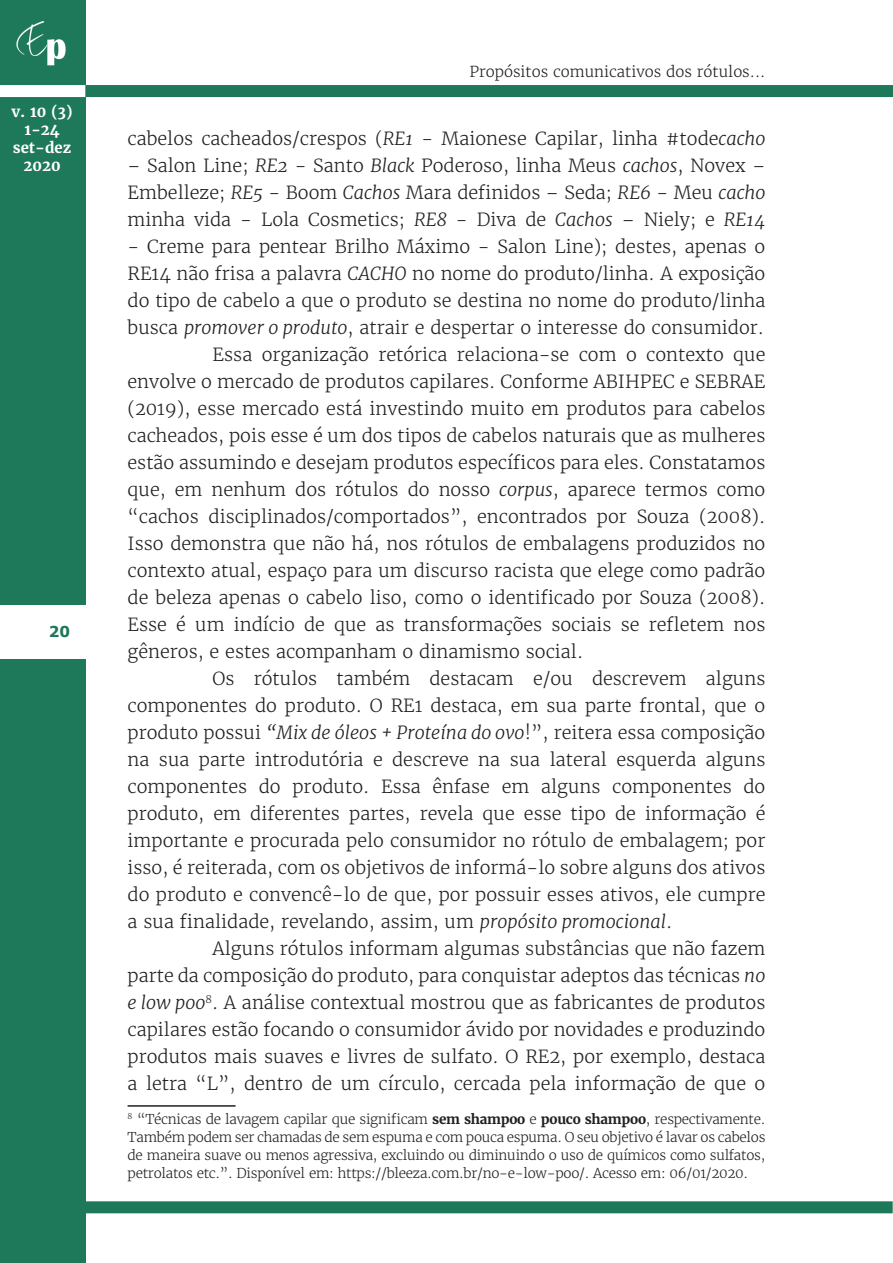
<style>
.page{position:relative;width:893px;height:1263px;background:#fff}
.page>*{position:absolute;margin:0;border:0;box-sizing:border-box;transform-origin:0 0}
.Corpo_do_artigo{font:300 18px/27px "Merriweather";color:#231f20;text-align:justify}
.t1{font:300 15px "Merriweather";color:#231f20}
.t2{font:700 15px/18px "Merriweather";color:#fff;text-align:center}
.t3{font:700 15px "Verdana";color:#1e785a}
.Rodapé{font:300 13.5px/18px "Merriweather";letter-spacing:-.02em;color:#231f20;text-align:justify}
.s1{font-style:italic}
.s2{font-weight:700}
</style>
<div class="page">
<div style="left:0;top:0;width:85px;height:1263px;background:#1e785a"></div>
<img style="left:16px;top:21px;width:50px;height:45px">
<div style="left:85px;top:85px;width:808px;height:12px;background:#1e785a"></div>
<div style="left:0;top:85px;width:85px;height:12px;background:#fff"></div>
<div style="left:0;top:605px;width:85px;height:53px;background:#fff"></div>
<div style="left:84px;top:1201px;width:809px;height:12px;background:#1e785a"></div>
<hr style="left:128px;top:1105px;width:108px;height:2px;background:#231f20">
<p class="t2" style="left:11px;top:103px;width:63px">v. 10 (3)<br>1-24 set-dez<br>2020</p>
<p class="t3" style="left:49px;top:622px;width:23px">20</p>
<p class="t1" style="left:469px;top:62px;width:297px">Propósitos comunicativos dos rótulos...</p>
<p class="Corpo_do_artigo" style="left:128px;top:125px;width:639px">cabelos cacheados/crespos (<span class="s1">RE1</span> - Maionese Capilar, linha #tode<span class="s1">cacho</span></p>
<p class="Corpo_do_artigo" style="left:128px;top:152px;width:639px">– Salon Line; <span class="s1">RE2</span> - Santo <span class="s1">Black</span> Poderoso, linha Meus <span class="s1">cachos</span>, Novex – Embelleze; <span class="s1">RE5</span> - Boom <span class="s1">Cachos</span> Mara definidos – Seda; <span class="s1">RE6</span> - Meu <span class="s1">cacho </span>minha vida - Lola Cosmetics; <span class="s1">RE8</span> - Diva de <span class="s1">Cachos</span> – Niely; e <span class="s1">RE14</span></p>
<p class="Corpo_do_artigo" style="left:128px;top:233px;width:639px">- Creme para pentear Brilho Máximo - Salon Line); destes, apenas o RE14 não frisa a palavra <span class="s1">CACHO</span> no nome do produto/linha. A exposição do tipo de cabelo a que o produto se destina no nome do produto/linha busca <span class="s1">promover o produto</span>, atrair e despertar o interesse do consumidor.</p>
<p class="Corpo_do_artigo" style="left:128px;top:341px;width:639px;text-indent:85px">Essa organização retórica relaciona-se com o contexto que envolve o mercado de produtos capilares. Conforme ABIHPEC e SEBRAE (2019), esse mercado está investindo muito em produtos para cabelos cacheados, pois esse é um dos tipos de cabelos naturais que as mulheres estão assumindo e desejam produtos específicos para eles. Constatamos que, em nenhum dos rótulos do nosso <span class="s1">corpus</span>, aparece termos como “cachos disciplinados/comportados”, encontrados por Souza (2008).<br>Isso demonstra que não há, nos rótulos de embalagens produzidos no contexto atual, espaço para um discurso racista que elege como padrão de beleza apenas o cabelo liso, como o identificado por Souza (2008).<br>Esse é um indício de que as transformações sociais se refletem nos gêneros, e estes acompanham o dinamismo social.</p>
<p class="Corpo_do_artigo" style="left:128px;top:665px;width:639px;text-indent:85px">Os rótulos também destacam e/ou descrevem alguns componentes do produto. O RE1 destaca, em sua parte frontal, que o produto possui <span class="s1">“Mix de óleos + Proteína do ovo</span>!”, reitera essa composição na sua parte introdutória e descreve na sua lateral esquerda alguns componentes do produto. Essa ênfase em alguns componentes do produto, em diferentes partes, revela que esse tipo de informação é importante e procurada pelo consumidor no rótulo de embalagem; por isso, é reiterada, com os objetivos de informá-lo sobre alguns dos ativos do produto e convencê-lo de que, por possuir esses ativos, ele cumpre a sua finalidade, revelando, assim, um <span class="s1">propósito promocional</span>.</p>
<p class="Corpo_do_artigo" style="left:128px;top:935px;width:639px;text-indent:85px">Alguns rótulos informam algumas substâncias que não fazem parte da composição do produto, para conquistar adeptos das técnicas <span class="s1">no e low poo</span><sup>8</sup>. A análise contextual mostrou que as fabricantes de produtos capilares estão focando o consumidor ávido por novidades e produzindo produtos mais suaves e livres de sulfato. O RE2, por exemplo, destaca a letra “L”, dentro de um círculo, cercada pela informação de que o</p>
<p class="Rodapé" style="left:128px;top:1110px;width:639px"><sup>8</sup> “Técnicas de lavagem capilar que significam <span class="s2">sem shampoo</span> e <span class="s2">pouco shampoo</span>, respectivamente.<br>Também podem ser chamadas de sem espuma e com pouca espuma. O seu objetivo é lavar os cabelos de maneira suave ou menos agressiva, excluindo ou diminuindo o uso de químicos como sulfatos, petrolatos etc.”. Disponível em: https://bleeza.com.br/no-e-low-poo/. Acesso em: 06/01/2020.</p>
</div>
